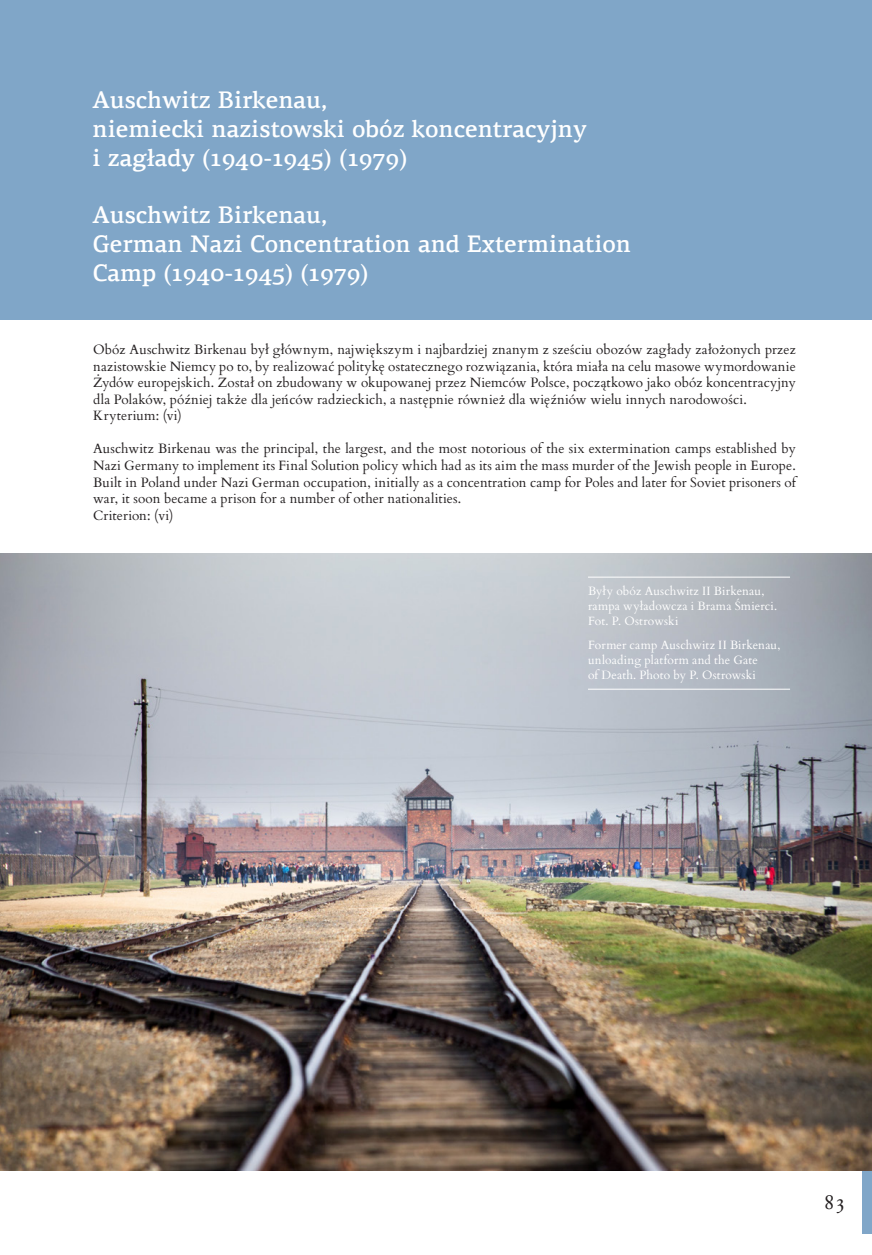
<style>
.page{position:relative;width:872px;height:1255px;background:#fff}
.page>*{position:absolute;margin:0;border:0;box-sizing:border-box;transform-origin:0 0}
.t1{font:500 24px/28.8px "PF Agora Serif Pro";color:#fff}
.t2{font:22.5px "Adobe Garamond Pro";color:#231f20}
.Styl_akapitowy_3{font:13.5px/16.5px "Cardo";letter-spacing:.01em;color:#231f20;text-align:justify}
.Styl_akapitowy_3-2{font:12px/15px "Cardo";letter-spacing:.01em;color:#fff}
</style>
<div class="page">
<div style="left:862px;top:1170px;width:10px;height:63px;background:#80a6c8"></div>
<div style="left:0;top:0;width:872px;height:319px;background:#80a6c8"></div>
<img style="left:0;top:553px;width:872px;height:617px">
<hr style="left:588px;top:577px;width:202px;height:1px;background:#fff">
<hr style="left:588px;top:689px;width:202px;height:1px;background:#fff">
<p class="t1" style="left:93px;top:86px;width:236px">Auschwitz Birkenau,</p>
<p class="t1" style="left:93px;top:114px;width:495px">niemiecki nazistowski obóz koncentracyjny i zagłady (1940-1945) (1979)</p>
<p class="t1" style="left:93px;top:201px;width:236px">Auschwitz Birkenau,</p>
<p class="t1" style="left:93px;top:230px;width:540px">German Nazi Concentration and Extermination<br>Camp (1940-1945) (1979)</p>
<p class="Styl_akapitowy_3" style="left:93px;top:341px;width:704px">Obóz Auschwitz Birkenau był głównym, największym i najbardziej znanym z sześciu obozów zagłady założonych przez nazistowskie Niemcy po to, by realizować politykę ostatecznego rozwiązania, która miała na celu masowe wymordowanie Żydów europejskich. Został on zbudowany w okupowanej przez Niemców Polsce, początkowo jako obóz koncentracyjny dla Polaków, później także dla jeńców radzieckich, a następnie również dla więźniów wielu innych narodowości.</p>
<p class="Styl_akapitowy_3" style="left:93px;top:407px;width:90px">Kryterium: (vi)</p>
<p class="Styl_akapitowy_3" style="left:93px;top:440px;width:704px">Auschwitz Birkenau was the principal, the largest, and the most notorious of the six extermination camps established by Nazi Germany to implement its Final Solution policy which had as its aim the mass murder of the Jewish people in Europe.<br>Built in Poland under Nazi German occupation, initially as a concentration camp for Poles and later for Soviet prisoners of war, it soon became a prison for a number of other nationalities.</p>
<p class="Styl_akapitowy_3" style="left:93px;top:506px;width:82px">Criterion: (vi)</p>
<p class="Styl_akapitowy_3-2" style="left:588px;top:583px;width:191px">Były obóz Auschwitz II Birkenau, rampa wyładowcza i Brama Śmierci.<br>Fot. P. Ostrowski</p>
<p class="Styl_akapitowy_3-2" style="left:588px;top:636px;width:194px">Former camp Auschwitz II Birkenau, unloading platform and the Gate<br>of Death. Photo by P. Ostrowski</p>
<p class="t2" style="left:823px;top:1187px;width:24px">83</p>
</div>
